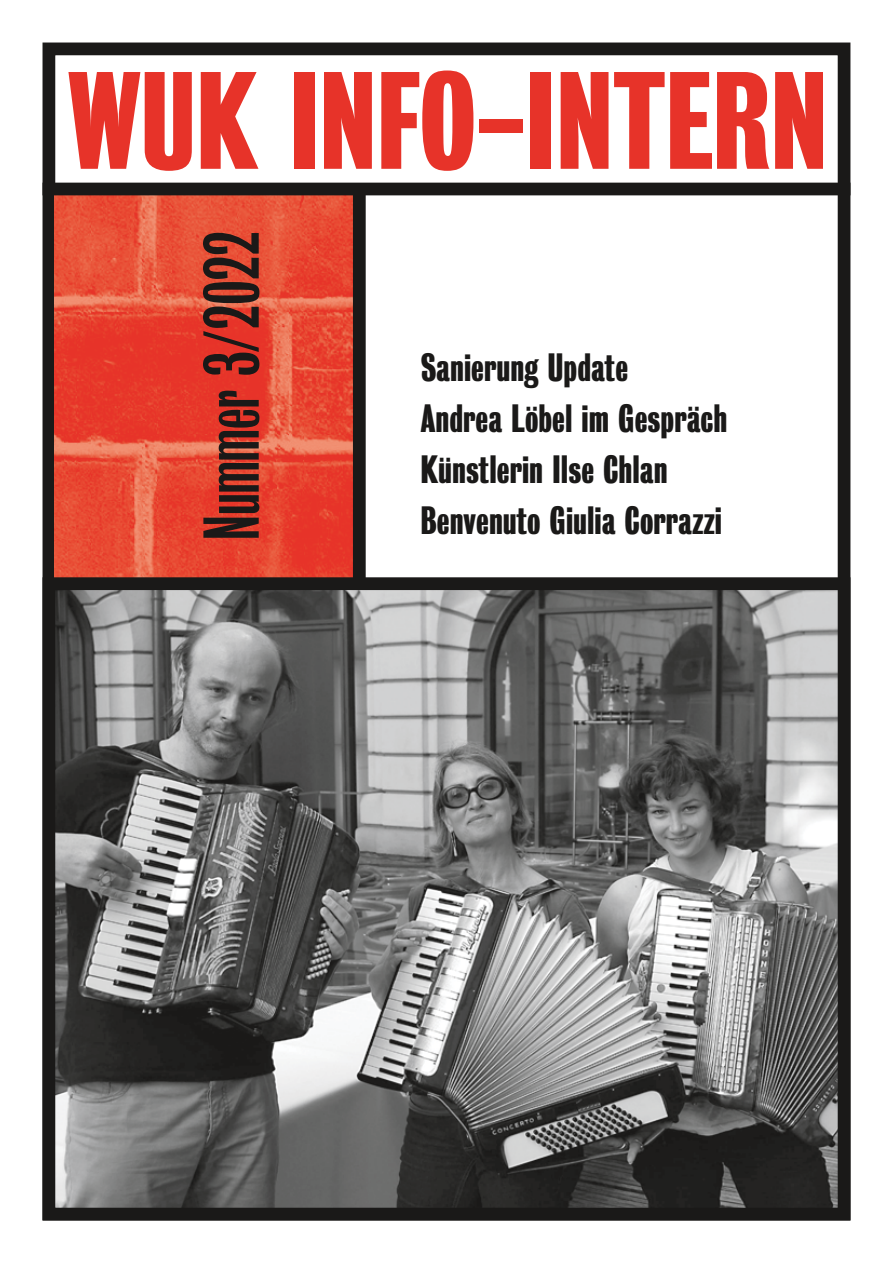
<style>
.page{position:relative;width:893px;height:1263px;background:#fff}
.page>*{position:absolute;margin:0;border:0;box-sizing:border-box;transform-origin:0 0}
.t1{font:126px "Bureau Grot One Seven";letter-spacing:-.005em;color:#e73329}
.t2{font:72px "Bureau Grot One Three";color:#1a1918}
.t3{font:36px/51px "Bureau Grot One Seven";color:#1a1918}
</style>
<div class="page">
<div style="left:43px;top:43px;width:807px;height:1177px;border:13px solid #1a1918"></div>
<img style="left:54px;top:195px;width:299px;height:382px">
<div style="left:353px;top:187px;width:13px;height:398px;background:#1a1918"></div>
<div style="left:43px;top:183px;width:807px;height:12px;background:#1a1918"></div>
<img style="left:57px;top:591px;width:779px;height:615px">
<div style="left:43px;top:577px;width:807px;height:643px;border:13px solid #1a1918"></div>
<h1 class="t1" style="left:67px;top:53px;width:762px">WUK INFO-INTERN</h1>
<h2 class="t2" style="left:193px;top:541px;width:311px;rotate:-90deg">Nummer 3/2022</h2>
<p class="t3" style="left:420px;top:342px;width:309px">Sanierung Update<br>Andrea Löbel im Gespräch<br>Künstlerin Ilse Chlan</p>
<p class="t3" style="left:420px;top:495px;width:303px">Benvenuto Giulia Corrazzi</p>
</div>
